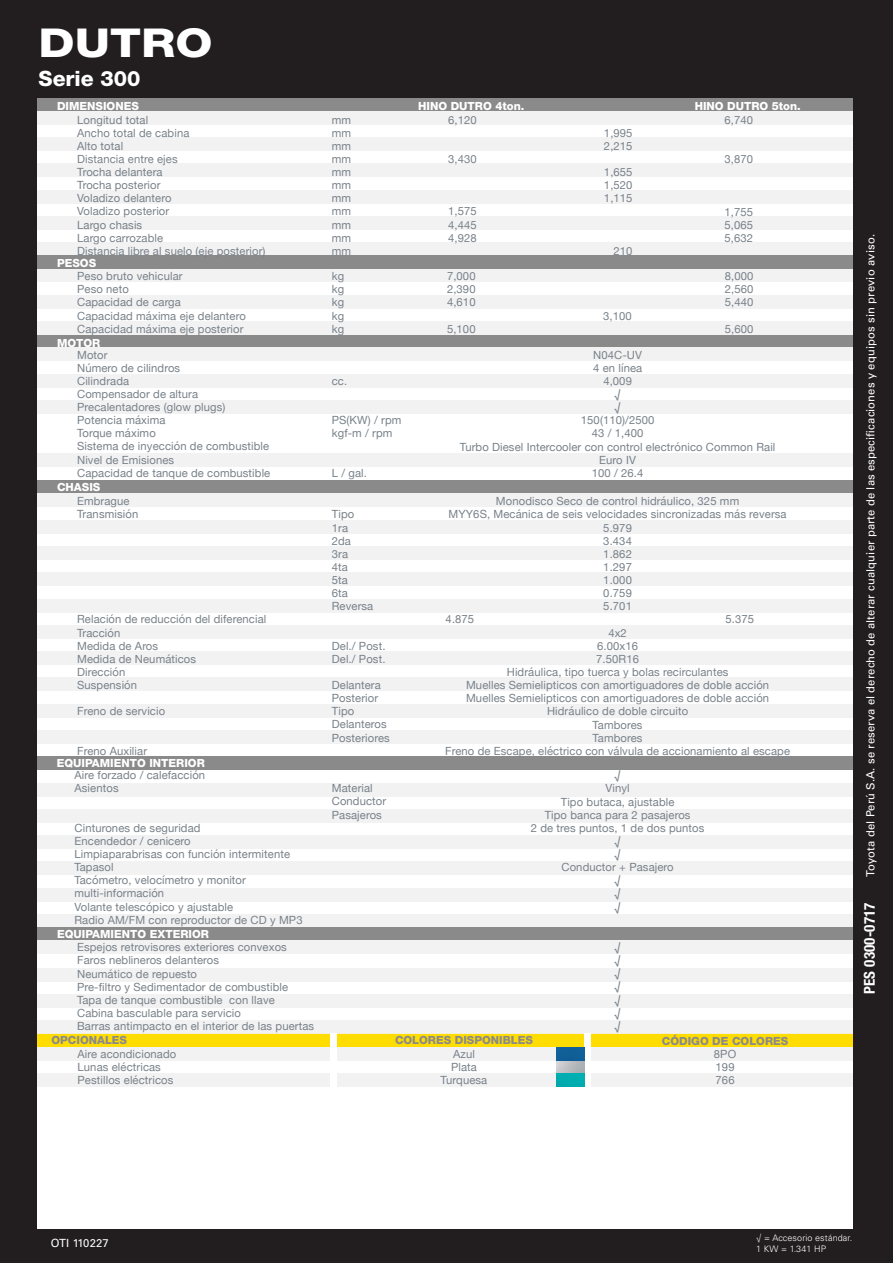
<style>
.page{position:relative;width:893px;height:1263px;background:#221e1f}
.page>*{position:absolute;margin:0;border:0;box-sizing:border-box;transform-origin:0 0}
.t1{font:800 39.9px "Helvetica Neue";color:#fff;scale:1.2 1}
.t2{font:800 21.15px "Helvetica Neue";color:#fff}
.t3{font:700 condensed 15px "Helvetica Neue";letter-spacing:.01em;color:#fff}
.t4{font:11.25px/13.2px "Helvetica Neue";letter-spacing:.01em;color:#788189}
.t5{font:11.25px "Univers LT Std";letter-spacing:.01em;color:#fff}
.t6{font:800 11.25px "Helvetica Neue";color:#fff}
.t7{font:800 11.25px "Helvetica Neue";color:#8a8a8b}
.t8{font:300 9px/11.2px "Univers LT Std";letter-spacing:.01em;color:#fff}
</style>
<div class="page">
<div style="left:37px;top:99px;width:816px;height:1130px;background:#fff"></div>
<div style="left:37px;top:98px;width:816px;height:13px;background:#8a8a8b"></div>
<div style="left:37px;top:111px;width:816px;height:13px;background:#f2f2f3"></div>
<div style="left:37px;top:137px;width:816px;height:14px;background:#f2f2f3"></div>
<div style="left:37px;top:164px;width:816px;height:13px;background:#f2f2f3"></div>
<div style="left:37px;top:190px;width:816px;height:13px;background:#f2f2f3"></div>
<div style="left:37px;top:216px;width:816px;height:13px;background:#f2f2f3"></div>
<div style="left:37px;top:243px;width:816px;height:13px;background:#f2f2f3"></div>
<div style="left:37px;top:269px;width:816px;height:13px;background:#f2f2f3"></div>
<div style="left:37px;top:256px;width:816px;height:13px;background:#8a8a8b"></div>
<div style="left:37px;top:335px;width:816px;height:13px;background:#8a8a8b"></div>
<div style="left:37px;top:480px;width:816px;height:14px;background:#8a8a8b"></div>
<div style="left:37px;top:756px;width:816px;height:13px;background:#8a8a8b"></div>
<div style="left:37px;top:295px;width:816px;height:13px;background:#f2f2f3"></div>
<div style="left:37px;top:321px;width:816px;height:14px;background:#f2f2f3"></div>
<div style="left:37px;top:348px;width:816px;height:13px;background:#f2f2f3"></div>
<div style="left:37px;top:374px;width:816px;height:13px;background:#f2f2f3"></div>
<div style="left:37px;top:400px;width:816px;height:13px;background:#f2f2f3"></div>
<div style="left:37px;top:453px;width:816px;height:13px;background:#f2f2f3"></div>
<div style="left:37px;top:494px;width:816px;height:13px;background:#f2f2f3"></div>
<div style="left:37px;top:520px;width:816px;height:13px;background:#f2f2f3"></div>
<div style="left:37px;top:546px;width:816px;height:14px;background:#f2f2f3"></div>
<div style="left:37px;top:573px;width:816px;height:13px;background:#f2f2f3"></div>
<div style="left:37px;top:599px;width:816px;height:13px;background:#f2f2f3"></div>
<div style="left:37px;top:625px;width:816px;height:13px;background:#f2f2f3"></div>
<div style="left:37px;top:651px;width:816px;height:14px;background:#f2f2f3"></div>
<div style="left:37px;top:678px;width:816px;height:13px;background:#f2f2f3"></div>
<div style="left:37px;top:704px;width:816px;height:13px;background:#f2f2f3"></div>
<div style="left:37px;top:730px;width:816px;height:14px;background:#f2f2f3"></div>
<div style="left:37px;top:783px;width:816px;height:13px;background:#f2f2f3"></div>
<div style="left:37px;top:809px;width:816px;height:13px;background:#f2f2f3"></div>
<div style="left:37px;top:835px;width:816px;height:14px;background:#f2f2f3"></div>
<div style="left:37px;top:862px;width:816px;height:13px;background:#f2f2f3"></div>
<div style="left:37px;top:888px;width:816px;height:13px;background:#f2f2f3"></div>
<div style="left:37px;top:914px;width:816px;height:14px;background:#f2f2f3"></div>
<div style="left:37px;top:927px;width:816px;height:13px;background:#8a8a8b"></div>
<div style="left:37px;top:968px;width:816px;height:13px;background:#f2f2f3"></div>
<div style="left:37px;top:940px;width:816px;height:14px;background:#f2f2f3"></div>
<div style="left:37px;top:994px;width:816px;height:13px;background:#f2f2f3"></div>
<div style="left:37px;top:1020px;width:816px;height:14px;background:#f2f2f3"></div>
<div style="left:37px;top:1034px;width:816px;height:13px;background:#fd0"></div>
<div style="left:37px;top:1073px;width:816px;height:13px;background:#f2f2f3"></div>
<div style="left:37px;top:1047px;width:816px;height:13px;background:#f2f2f3"></div>
<div style="left:330px;top:1034px;width:6px;height:69px;background:#fff"></div>
<div style="left:584px;top:1034px;width:6px;height:69px;background:#fff"></div>
<img style="left:557px;top:1047px;width:27px;height:39px">
<h1 class="t1" style="left:39px;top:19px;width:147px">DUTRO</h1>
<h2 class="t2" style="left:39px;top:66px;width:103px">Serie 300</h2>
<p class="t6" style="left:57px;top:99px;width:83px">DIMENSIONES</p>
<p class="t6" style="left:418px;top:99px;width:108px">HINO DUTRO 4ton.</p>
<p class="t4" style="left:77px;top:114px;width:190px">Longitud total<br>Ancho total de cabina<br>Alto total<br>Distancia entre ejes<br>Trocha delantera<br>Trocha posterior<br>Voladizo delantero<br>Voladizo posterior<br>Largo chasis<br>Largo carrozable<br>Distancia libre al suelo (eje posterior)</p>
<p class="t4" style="left:332px;top:114px;width:21px;text-align:justify">mm mm mm mm mm mm mm mm mm mm mm</p>
<p class="t4" style="left:448px;top:114px;width:30px">6,120</p>
<p class="t4" style="left:448px;top:153px;width:30px">3,430</p>
<p class="t4" style="left:448px;top:205px;width:30px;text-align:justify">1,575<br>4,445<br>4,928</p>
<p class="t6" style="left:57px;top:257px;width:41px">PESOS</p>
<p class="t4" style="left:77px;top:270px;width:170px">Peso bruto vehicular<br>Peso neto<br>Capacidad de carga<br>Capacidad máxima eje delantero<br>Capacidad máxima eje posterior</p>
<p class="t4" style="left:332px;top:270px;width:14px;text-align:justify">kg kg kg kg kg</p>
<p class="t4" style="left:447px;top:270px;width:30px;text-align:justify">7,000<br>2,390<br>4,610</p>
<p class="t4" style="left:447px;top:323px;width:30px">5,100</p>
<p class="t6" style="left:57px;top:336px;width:45px">MOTOR</p>
<p class="t4" style="left:604px;top:127px;width:30px">1,995<br>2,215</p>
<p class="t4" style="left:604px;top:166px;width:30px;text-align:justify">1,655<br>1,520<br>1,115</p>
<p class="t4" style="left:614px;top:245px;width:20px">210</p>
<p class="t4" style="left:603px;top:310px;width:30px">3,100</p>
<p class="t6" style="left:695px;top:99px;width:108px">HINO DUTRO 5ton.</p>
<p class="t4" style="left:725px;top:114px;width:30px">6,740</p>
<p class="t4" style="left:725px;top:153px;width:30px">3,870</p>
<p class="t4" style="left:725px;top:206px;width:30px;text-align:justify">1,755<br>5,065<br>5,632</p>
<p class="t4" style="left:725px;top:270px;width:30px;text-align:justify">8,000<br>2,560<br>5,440</p>
<p class="t4" style="left:725px;top:323px;width:30px">5,600</p>
<p class="t4" style="left:77px;top:349px;width:195px">Motor<br>Número de cilindros<br>Cilindrada<br>Compensador de altura<br>Precalentadores (glow plugs)<br>Potencia máxima<br>Torque máximo<br>Sistema de inyección de combustible<br>Nivel de Emisiones<br>Capacidad de tanque de combustible</p>
<p class="t4" style="left:460px;top:349px;width:317px;text-align:center">N04C-UV<br>4 en línea<br>4,009<br>√<br>√<br>150(110)/2500<br>43 / 1,400<br>Turbo Diesel Intercooler con control electrónico Common Rail<br>Euro IV<br>100 / 26.4</p>
<p class="t4" style="left:332px;top:375px;width:17px">cc.</p>
<p class="t4" style="left:332px;top:414px;width:71px">PS(KW) / rpm kgf-m / rpm</p>
<p class="t4" style="left:332px;top:467px;width:37px">L / gal.</p>
<p class="t6" style="left:57px;top:480px;width:45px">CHASIS</p>
<p class="t4" style="left:77px;top:495px;width:63px">Embrague<br>Transmisión</p>
<p class="t4" style="left:77px;top:613px;width:191px">Relación de reducción del diferencial<br>Tracción<br>Medida de Aros<br>Medida de Neumáticos<br>Dirección<br>Suspensión</p>
<p class="t4" style="left:77px;top:705px;width:90px">Freno de servicio</p>
<p class="t4" style="left:77px;top:745px;width:71px">Freno Auxiliar</p>
<p class="t6" style="left:57px;top:756px;width:150px">EQUIPAMIENTO INTERIOR</p>
<p class="t4" style="left:74px;top:769px;width:132px">Aire forzado / calefacción<br>Asientos</p>
<p class="t4" style="left:74px;top:822px;width:230px">Cinturones de seguridad<br>Encendedor / cenicero<br>Limpiaparabrisas con función intermitente<br>Tapasol<br>Tacómetro, velocímetro y monitor multi-información<br>Volante telescópico y ajustable<br>Radio AM/FM con reproductor de CD y MP3</p>
<p class="t6" style="left:57px;top:927px;width:153px">EQUIPAMIENTO EXTERIOR</p>
<p class="t4" style="left:332px;top:508px;width:43px">Tipo<br>1ra<br>2da<br>3ra<br>4ta<br>5ta<br>6ta<br>Reversa</p>
<p class="t4" style="left:332px;top:640px;width:55px">Del./ Post.<br>Del./ Post.</p>
<p class="t4" style="left:332px;top:679px;width:59px">Delantera<br>Posterior<br>Tipo<br>Delanteros<br>Posteriores</p>
<p class="t4" style="left:332px;top:782px;width:56px">Material<br>Conductor<br>Pasajeros</p>
<p class="t4" style="left:449px;top:495px;width:340px;text-align:center">Monodisco Seco de control hidráulico, 325 mm<br>MYY6S, Mecánica de seis velocidades sincronizadas más reversa<br>5.979<br>3.434<br>1.862<br>1.297<br>1.000<br>0.759<br>5.701</p>
<p class="t4" style="left:445px;top:627px;width:346px;text-align:center">4x2<br>6.00x16<br>7.50R16<br>Hidráulica, tipo tuerca y bolas recirculantes<br>Muelles Semielipticos con amortiguadores de doble acción<br>Muelles Semielipticos con amortiguadores de doble acción<br>Hidráulico de doble circuito<br>Tambores<br>Tambores<br>Freno de Escape, eléctrico con válvula de accionamiento al escape</p>
<p class="t4" style="left:446px;top:613px;width:30px">4.875</p>
<p class="t4" style="left:725px;top:613px;width:30px">5.375</p>
<p class="t4" style="left:531px;top:769px;width:175px;text-align:center">√<br>Vinyl<br>Tipo butaca, ajustable<br>Tipo banca para 2 pasajeros<br>2 de tres puntos, 1 de dos puntos √<br>√<br>Conductor + Pasajero<br>√<br>√<br>√</p>
<p class="t4" style="left:77px;top:941px;width:239px">Espejos retrovisores exteriores convexos Faros neblineros delanteros<br>Neumático de repuesto<br>Pre-filtro y Sedimentador de combustible Tapa de tanque combustible con llave<br>Cabina basculable para servicio<br>Barras antimpacto en el interior de las puertas</p>
<p class="t4" style="left:615px;top:941px;width:8px;text-align:justify">√ √ √ √ √ √ √</p>
<p class="t7" style="left:52px;top:1033px;width:77px">OPCIONALES</p>
<p class="t4" style="left:78px;top:1048px;width:100px">Aire acondicionado<br>Lunas eléctricas<br>Pestillos eléctricos</p>
<p class="t4" style="left:441px;top:1048px;width:48px;text-align:center">Azul<br>Plata<br>Turquesa</p>
<p class="t7" style="left:395px;top:1034px;width:139px">COLORES DISPONIBLES</p>
<p class="t7" style="left:662px;top:1034px;width:128px">CÓDIGO DE COLORES</p>
<p class="t4" style="left:714px;top:1048px;width:24px">8PO<br>199<br>766</p>
<p class="t5" style="left:864px;top:877px;width:644px;rotate:-90deg">Toyota del Perú S.A. se reserva el derecho de alterar cualquier parte de las especi caciones y equipos sin previo aviso.</p>
<h3 class="t3" style="left:860px;top:994px;width:93px;rotate:-90deg">PES 0300-0717</h3>
<p class="t5" style="left:51px;top:1236px;width:59px">OTI 110227</p>
<p class="t8" style="left:756px;top:1232px;width:98px">√ = Accesorio estándar.<br>1 KW = 1.341 HP</p>
</div>
